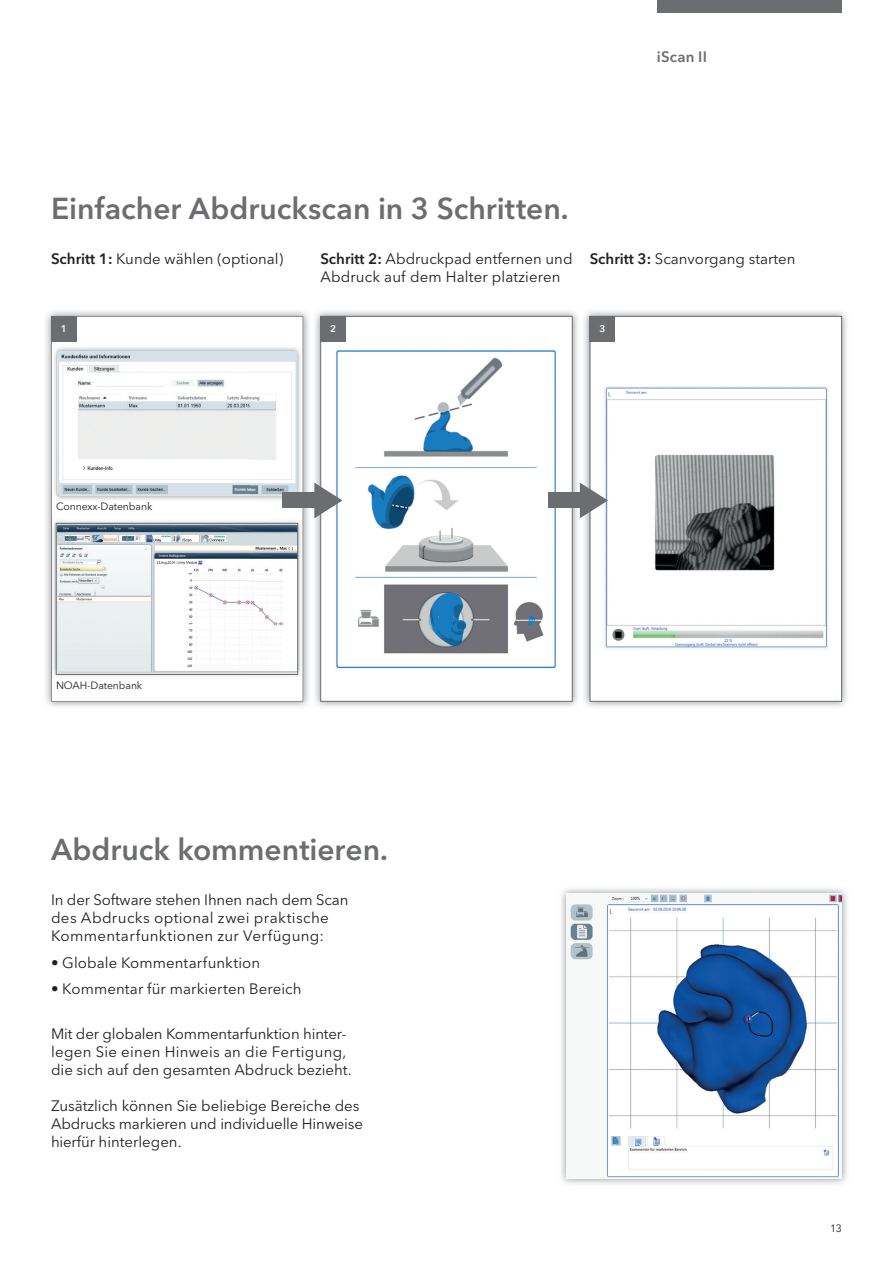
<style>
.page{position:relative;width:893px;height:1263px;background:#fff}
.page>*{position:absolute;margin:0;border:0;box-sizing:border-box;transform-origin:0 0}
.t1{font:600 30px "Avenir Next W1 G";color:#6c6d70}
.t2{font:15px/18px "Avenir Next W1 G";color:#231f20}
.t3{font:15px/18px "Avenir Next W1 G";letter-spacing:.02em;color:#231f20}
.t4{font:600 15px "Avenir Next W1 G";letter-spacing:.01em;color:#6c6d70}
.t5{font:10.5px "Avenir Next W1 G";letter-spacing:-.01em;color:#231f20}
.t6{font:600 9.75px "Avenir Next W1 G";color:#fff}
.s1{font-weight:600}
</style>
<div class="page">
<div style="left:657px;top:0;width:185px;height:13px;background:#6c6d70"></div>
<img style="left:561px;top:888px;width:286px;height:296px">
<img style="left:566px;top:894px;width:275px;height:285px">
<img style="left:46px;top:311px;width:265px;height:396px">
<svg style="left:51px;top:316px;width:252px;height:386px"></svg>
<img style="left:313px;top:311px;width:267px;height:396px">
<div style="left:320px;top:316px;width:253px;height:386px;background:#fff;border:1px solid #6c6d70"></div>
<img style="left:584px;top:311px;width:263px;height:396px">
<div style="left:590px;top:316px;width:252px;height:386px;background:#fff;border:1px solid #6c6d70"></div>
<img style="left:336px;top:350px;width:230px;height:319px">
<img style="left:605px;top:387px;width:223px;height:262px">
<svg style="left:580px;top:483px;width:28px;height:35px"></svg>
<div style="left:548px;top:493px;width:40px;height:15px;background:#6c6d70"></div>
<div style="left:51px;top:316px;width:26px;height:25px;background:#6c6d70"></div>
<div style="left:320px;top:316px;width:26px;height:25px;background:#6c6d70"></div>
<div style="left:590px;top:316px;width:25px;height:25px;background:#6c6d70"></div>
<img style="left:52px;top:346px;width:250px;height:155px">
<img style="left:56px;top:347px;width:242px;height:155px">
<img style="left:51px;top:518px;width:252px;height:162px">
<img style="left:58px;top:525px;width:238px;height:148px">
<div style="left:56px;top:523px;width:242px;height:152px;border:1px solid #6c6d70"></div>
<svg style="left:314px;top:483px;width:29px;height:35px"></svg>
<div style="left:282px;top:493px;width:40px;height:15px;background:#6c6d70"></div>
<p class="t4" style="left:657px;top:47px;width:51px">iScan II</p>
<h1 class="t1" style="left:51px;top:190px;width:519px">Einfacher Abdruckscan in 3 Schritten.</h1>
<p class="t2" style="left:51px;top:250px;width:234px"><span class="s1">Schritt 1:</span> Kunde wählen (optional)</p>
<p class="t2" style="left:320px;top:250px;width:254px"><span class="s1">Schritt 2:</span> Abdruckpad entfernen und<br>Abdruck auf dem Halter platzieren</p>
<p class="t2" style="left:590px;top:250px;width:207px"><span class="s1">Schritt 3:</span> Scanvorgang starten</p>
<p class="t6" style="left:61px;top:323px;width:7px">1</p>
<p class="t6" style="left:330px;top:323px;width:7px">2</p>
<p class="t6" style="left:599px;top:323px;width:7px">3</p>
<p class="t5" style="left:56px;top:500px;width:98px">Connexx-Datenbank</p>
<p class="t5" style="left:56px;top:679px;width:88px">NOAH-Datenbank</p>
<h1 class="t1" style="left:51px;top:831px;width:339px">Abdruck kommentieren.</h1>
<p class="t3" style="left:51px;top:891px;width:299px">In der Software stehen Ihnen nach dem Scan des Abdrucks optional zwei praktische<br>Kom mentar funktionen zur Verfügung:</p>
<p class="t2" style="left:51px;top:953px;width:211px">• Globale Kommentarfunktion</p>
<p class="t2" style="left:51px;top:980px;width:252px">• Kommentar für markierten Bereich</p>
<p class="t2" style="left:51px;top:1024px;width:302px">Mit der globalen Kommentarfunktion hinter&shy;legen Sie einen Hinweis an die Fertigung, die sich auf den gesamten Abdruck bezieht.</p>
<p class="t2" style="left:51px;top:1096px;width:313px">Zusätzlich können Sie beliebige Bereiche des<br>Abdrucks markieren und individuelle Hinweise hierfür hinterlegen.</p>
<p class="t5" style="left:830px;top:1222px;width:13px">13</p>
</div>
